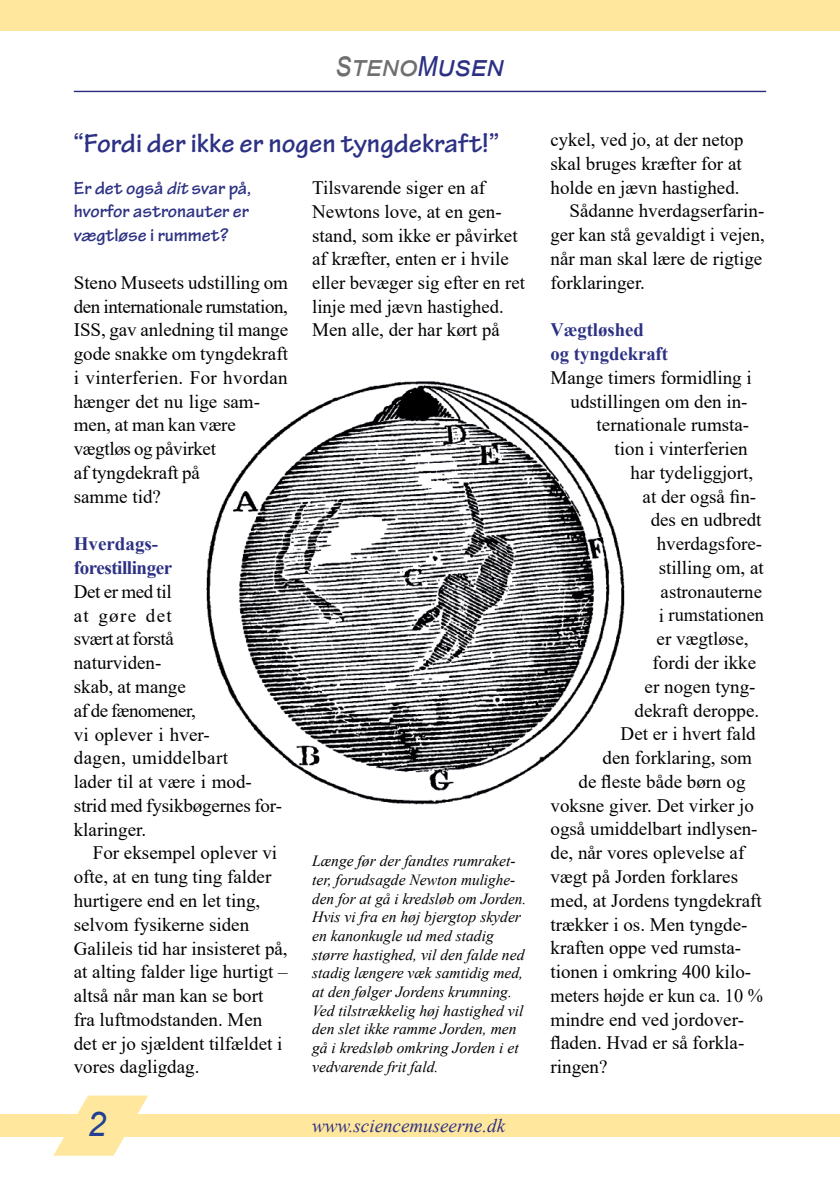
<style>
.page{position:relative;width:840px;height:1191px;background:#fff}
.page>*{position:absolute;margin:0;border:0;box-sizing:border-box;transform-origin:0 0}
.t1{font:italic 34px "Arial";color:#233f92}
.t2{font:italic 28.2px "Arial";color:#706f70}
.t3{font:700 28px "Tekton Pro";color:#2d3184}
.t4{font:19px/23.8px "Times New Roman";color:#000}
.t5{font:700 19px/23.8px "Tekton Pro";color:#2d3184;text-align:justify}
.t6{font:700 19px/23.8px "Times New Roman";letter-spacing:-.025em;color:#2d3184}
.t7{font:700 19px/23.8px "Times New Roman";color:#2d3184}
.t8{font:19px "Times New Roman";color:#000;scale:.96 1}
.t9{font:italic 19px "Times New Roman";color:#2d3184}
.t10{font:italic 15.6px/18.6px "Times New Roman";color:#000}
.s1{font-size:35.4px}
.s2{font-size:35.4px;color:#2d3184}
.s3{color:#2d3184}
.s4{font-style:italic}
</style>
<div class="page">
<img style="left:206px;top:381px;width:419px;height:424px">
<div style="left:0;top:1114px;width:839px;height:23px;background:#ffe79d"></div>
<svg style="left:54px;top:1095px;width:94px;height:60px"></svg>
<hr style="left:74px;top:91px;width:691px;height:1px;background:#2a2d7c">
<div style="left:0;top:0;width:839px;height:30px;background:#ffe79d"></div>
<h2 class="t2" style="left:336px;top:48px;width:169px"><span class="s1">s</span>teno<span class="s2">m</span><span class="s3">usen</span></h2>
<h3 class="t3" style="left:74px;top:127px;width:426px">“Fordi der ikke er nogen tyngdekraft!”</h3>
<p class="t5" style="left:74px;top:176px;width:179px">Er det også <span class="s4">dit</span> svar på, hvorfor astronauter er vægtløse i rummet?</p>
<p class="t4" style="left:74px;top:270px;width:216px">Steno Museets udstilling om den internationale rumstation,<br>ISS, gav anledning til mange gode snakke om tyngdekraft i vinterferien. For hvordan hænger det nu lige sam&shy;men, at man kan være vægtløs og påvirket<br>af tyngdekraft på<br>samme tid?</p>
<p class="t6" style="left:74px;top:531px;width:100px">Hverdags&shy;forestillinger</p>
<p class="t4" style="left:74px;top:579px;width:209px">Det er med til<br>at gøre det<br>svært at forstå<br>naturviden-<br>skab, at mange<br>af de fænomener,<br>vi oplever i hver-<br>dagen, umiddelbart<br>lader til at være i mod&shy;strid med fysikbøgernes for&shy;klaringer.</p>
<p class="t4" style="left:74px;top:840px;width:215px;text-indent:19px">For eksempel oplever vi ofte, at en tung ting falder hurtigere end en let ting, selvom fysikerne siden<br>Galileis tid har insisteret på, at alting falder lige hurtigt – altså når man kan se bort fra luftmodstanden. Men det er jo sjældent tilfældet i vores dagligdag.</p>
<p class="t4" style="left:312px;top:175px;width:214px">Tilsvarende siger en af<br>Newtons love, at en gen&shy;stand, som ikke er påvirket af kræfter, enten er i hvile eller bevæger sig efter en ret linje med jævn hastighed.<br>Men alle, der har kørt på</p>
<p class="t10" style="left:312px;top:851px;width:216px">Længe før der fandtes rumraket&shy;ter, forudsagde Newton mulighe&shy;den for at gå i kredsløb om Jorden.<br>Hvis vi fra en høj bjergtop skyder en kanonkugle ud med stadig større hastighed, vil den falde ned stadig længere væk samtidig med, at den følger Jordens krumning.<br>Ved tilstrækkelig høj hastighed vil den slet ikke ramme Jorden, men gå i kredsløb omkring Jorden i et vedvarende frit fald.</p>
<h1 class="t1" style="left:87px;top:1102px;width:20px">2</h1>
<p class="t9" style="left:312px;top:1112px;width:194px">www.sciencemuseerne.dk</p>
<p class="t4" style="left:550px;top:127px;width:194px">cykel, ved jo, at der netop</p>
<p class="t4" style="left:550px;top:151px;width:193px">skal bruges kræfter for at</p>
<p class="t4" style="left:550px;top:175px;width:190px">holde en jævn hastighed.</p>
<p class="t4" style="left:569px;top:199px;width:196px">Sådanne hverdagserfarin-</p>
<p class="t4" style="left:550px;top:222px;width:215px">ger kan stå gevaldigt i vejen,</p>
<p class="t4" style="left:550px;top:246px;width:213px">når man skal lære de rigtige</p>
<p class="t4" style="left:550px;top:270px;width:96px">forklaringer.</p>
<p class="t7" style="left:550px;top:317px;width:119px">Vægtløshed<br>og tyngdekraft</p>
<p class="t4" style="left:550px;top:365px;width:203px">Mange timers formidling i</p>
<p class="t4" style="left:570px;top:389px;width:178px">udstillingen om den in-</p>
<p class="t4" style="left:596px;top:412px;width:154px">ternationale rumsta-</p>
<p class="t4" style="left:614px;top:436px;width:134px">tion i vinterferien</p>
<p class="t4" style="left:630px;top:460px;width:124px">har tydeliggjort,</p>
<p class="t4" style="left:642px;top:484px;width:115px">at der også fin-</p>
<p class="t4" style="left:650px;top:507px;width:112px">des en udbredt</p>
<p class="t4" style="left:656px;top:531px;width:107px">hverdagsfore-</p>
<p class="t4" style="left:658px;top:555px;width:107px">stilling om, at</p>
<p class="t4" style="left:660px;top:579px;width:103px">astronauterne</p>
<p class="t4" style="left:658px;top:602px;width:107px">i rumstationen</p>
<p class="t4" style="left:656px;top:626px;width:93px">er vægtløse,</p>
<p class="t4" style="left:652px;top:650px;width:105px">fordi der ikke</p>
<p class="t4" style="left:644px;top:674px;width:112px">er nogen tyng-</p>
<p class="t4" style="left:634px;top:697px;width:126px">dekraft deroppe.</p>
<p class="t4" style="left:620px;top:721px;width:137px">Det er i hvert fald</p>
<p class="t4" style="left:602px;top:745px;width:151px">den forklaring, som</p>
<p class="t4" style="left:578px;top:769px;width:168px">de fleste både børn og</p>
<p class="t4" style="left:550px;top:793px;width:205px">voksne giver. Det virker jo</p>
<p class="t4" style="left:550px;top:816px;width:208px">også umiddelbart indlysen-</p>
<p class="t4" style="left:550px;top:840px;width:195px">de, når vores oplevelse af</p>
<p class="t4" style="left:550px;top:864px;width:189px">vægt på Jorden forklares</p>
<p class="t4" style="left:550px;top:888px;width:213px">med, at Jordens tyngdekraft</p>
<p class="t4" style="left:550px;top:911px;width:198px">trækker i os. Men tyngde-</p>
<p class="t4" style="left:550px;top:935px;width:192px">kraften oppe ved rumsta-</p>
<p class="t4" style="left:550px;top:959px;width:202px">tionen i omkring 400 kilo-</p>
<p class="t8" style="left:550px;top:982px;width:223px">meters højde er kun ca. 10 %</p>
<p class="t4" style="left:550px;top:1006px;width:195px">mindre end ved jordover-</p>
<p class="t4" style="left:550px;top:1030px;width:195px">fladen. Hvad er så forkla-</p>
<p class="t4" style="left:550px;top:1054px;width:58px">ringen?</p>
</div>
